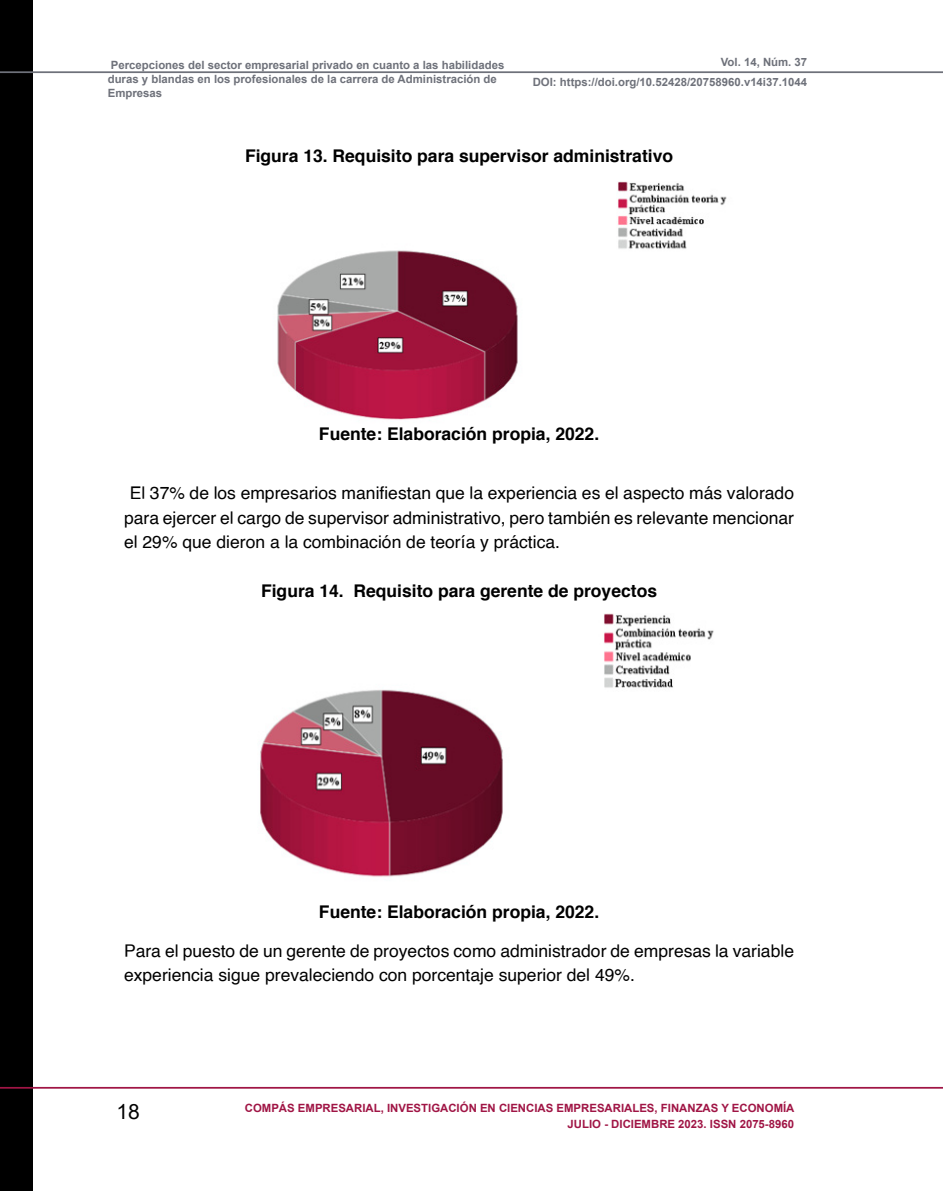
<style>
.page{position:relative;width:943px;height:1191px;background:#fff}
.page>*{position:absolute;margin:0;border:0;box-sizing:border-box;transform-origin:0 0}
.t1{font:21px "Arial";color:#000}
.t2{font:17.5px/24.5px "Helvetica";color:#000;text-align:justify}
.t3{font:700 17.5px "Helvetica";color:#000}
.t4{font:700 11.38px/14px "Arial";color:#6e717a;text-align:right}
.t5{font:700 11.38px/15.8px "Arial";color:#a01545;text-align:right}
</style>
<div class="page">
<div style="left:0;top:0;width:33px;height:1191px;background:#000"></div>
<hr style="left:0;top:1087px;width:943px;height:1px;background:#a01545">
<hr style="left:0;top:71px;width:943px;height:2px;background:#6e717a">
<img style="left:277px;top:181px;width:450px;height:239px">
<img style="left:260px;top:613px;width:454px;height:264px">
<p class="t4" style="left:108px;top:58px;width:398px;text-align:left">Percepciones del sector empresarial privado en cuanto a las habilidades duras y blandas en los profesionales de la carrera de Administración de<br>Empresas</p>
<p class="t4" style="left:532px;top:53px;width:276px;line-height:19.2px">Vol. 14, Núm. 37<br>DOI: https://doi.org/10.52428/20758960.v14i37.1044</p>
<p class="t3" style="left:245px;top:142px;width:429px">Figura 13. Requisito para supervisor administrativo</p>
<p class="t3" style="left:319px;top:419px;width:282px">Fuente: Elaboración propia, 2022.</p>
<p class="t2" style="left:124px;top:481px;width:671px;text-indent:6px">El 37% de los empresarios manifiestan que la experiencia es el aspecto más valorado para ejercer el cargo de supervisor administrativo, pero también es relevante mencionar el 29% que dieron a la combinación de teoría y práctica.</p>
<p class="t3" style="left:261px;top:577px;width:397px">Figura 14. Requisito para gerente de proyectos</p>
<p class="t3" style="left:319px;top:898px;width:282px">Fuente: Elaboración propia, 2022.</p>
<p class="t2" style="left:124px;top:939px;width:671px">Para el puesto de un gerente de proyectos como administrador de empresas la variable experiencia sigue prevaleciendo con porcentaje superior del 49%.</p>
<p class="t1" style="left:117px;top:1097px;width:25px">18</p>
<p class="t5" style="left:245px;top:1100px;width:551px">COMPÁS EMPRESARIAL, INVESTIGACIÓN EN CIENCIAS EMPRESARIALES, FINANZAS Y ECONOMÍA<br>JULIO - DICIEMBRE 2023. ISSN 2075-8960</p>
</div>
